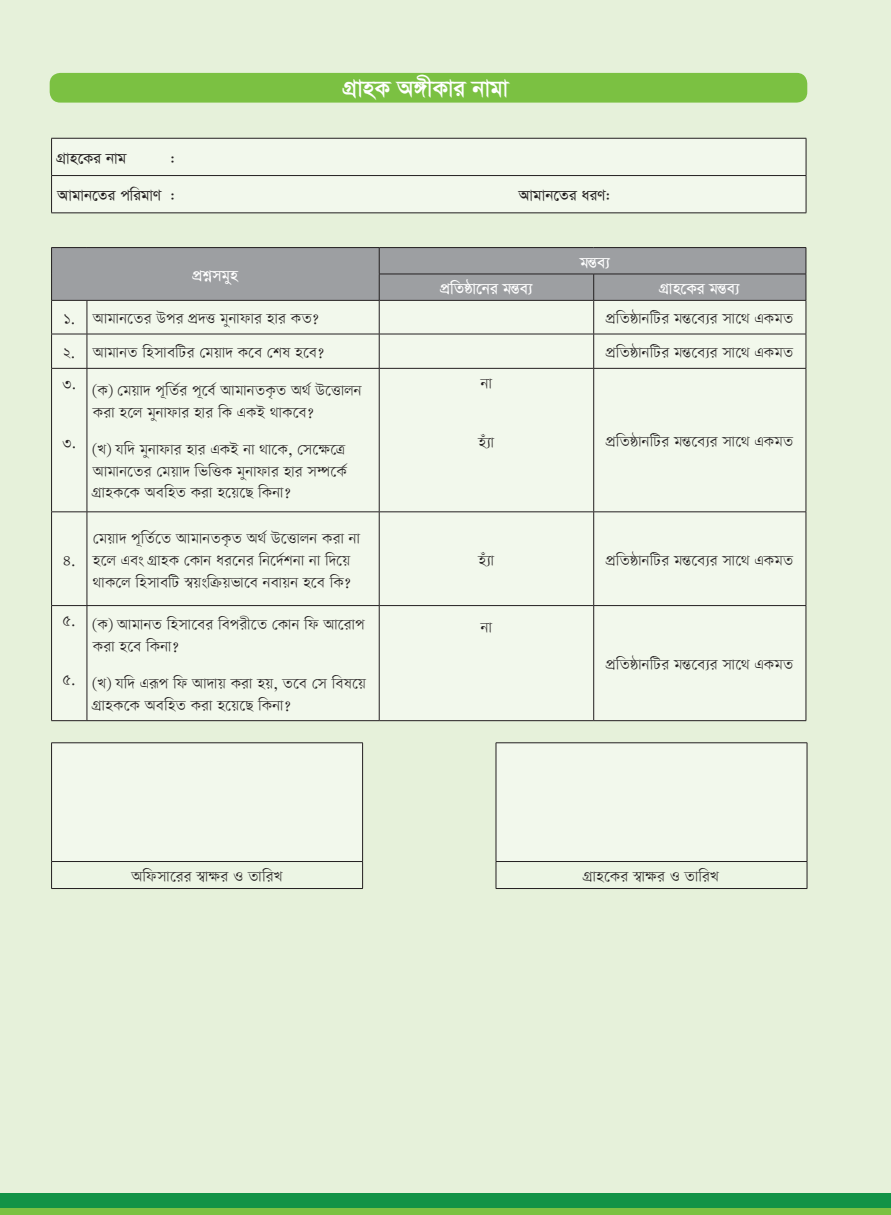
<style>
.page{position:relative;width:891px;height:1215px;background:#e6f1da}
.page>*{position:absolute;margin:0;border:0;box-sizing:border-box;transform-origin:0 0}
.t1{font:27px "Sutonny MJ Bold";color:#fff}
.t2{font:18px/21.6px "Tangon MJ";color:#231f20}
.t3{font:700 18px "Tangon MJ";color:#fff}
.t4{font:18px/37.3px "Sutonny MJ";color:#231f20;text-align:right}
</style>
<div class="page">
<div style="left:0;top:1208px;width:891px;height:7px;background:#7bc142"></div>
<div style="left:0;top:1193px;width:891px;height:15px;background:#129346"></div>
<div style="left:52px;top:139px;width:754px;height:74px;background:#f2f8ec"></div>
<hr style="left:51px;top:138px;width:755px;height:1px;background:#231f20">
<hr style="left:51px;top:139px;width:1px;height:36px;background:#231f20">
<hr style="left:806px;top:139px;width:1px;height:36px;background:#231f20">
<hr style="left:51px;top:175px;width:755px;height:1px;background:#231f20">
<hr style="left:51px;top:176px;width:1px;height:37px;background:#231f20">
<hr style="left:806px;top:176px;width:1px;height:37px;background:#231f20">
<hr style="left:51px;top:213px;width:755px;height:1px;background:#231f20">
<div style="left:52px;top:301px;width:754px;height:419px;background:#f2f8ec"></div>
<hr style="left:51px;top:247px;width:36px;height:1px;background:#231f20">
<hr style="left:87px;top:247px;width:292px;height:1px;background:#231f20">
<hr style="left:379px;top:247px;width:215px;height:1px;background:#231f20">
<hr style="left:594px;top:247px;width:212px;height:1px;background:#231f20">
<svg style="left:51px;top:248px;width:756px;height:52px;background:#999b9e"></svg>
<hr style="left:51px;top:300px;width:36px;height:1px;background:#231f20">
<hr style="left:51px;top:301px;width:1px;height:33px;background:#231f20">
<hr style="left:87px;top:300px;width:292px;height:1px;background:#231f20">
<hr style="left:87px;top:301px;width:1px;height:33px;background:#231f20">
<hr style="left:379px;top:300px;width:215px;height:1px;background:#231f20">
<hr style="left:379px;top:301px;width:1px;height:33px;background:#231f20">
<hr style="left:594px;top:300px;width:212px;height:1px;background:#231f20">
<hr style="left:593px;top:301px;width:1px;height:33px;background:#231f20">
<hr style="left:806px;top:301px;width:1px;height:33px;background:#231f20">
<hr style="left:51px;top:334px;width:36px;height:1px;background:#231f20">
<hr style="left:51px;top:334px;width:1px;height:34px;background:#231f20">
<hr style="left:87px;top:334px;width:292px;height:1px;background:#231f20">
<hr style="left:87px;top:334px;width:1px;height:34px;background:#231f20">
<hr style="left:379px;top:334px;width:215px;height:1px;background:#231f20">
<hr style="left:379px;top:334px;width:1px;height:34px;background:#231f20">
<hr style="left:594px;top:334px;width:212px;height:1px;background:#231f20">
<hr style="left:593px;top:334px;width:1px;height:34px;background:#231f20">
<hr style="left:806px;top:334px;width:1px;height:34px;background:#231f20">
<hr style="left:51px;top:368px;width:36px;height:1px;background:#231f20">
<hr style="left:51px;top:369px;width:1px;height:143px;background:#231f20">
<hr style="left:87px;top:368px;width:292px;height:1px;background:#231f20">
<hr style="left:87px;top:369px;width:1px;height:143px;background:#231f20">
<hr style="left:379px;top:368px;width:215px;height:1px;background:#231f20">
<hr style="left:379px;top:369px;width:1px;height:143px;background:#231f20">
<hr style="left:594px;top:368px;width:212px;height:1px;background:#231f20">
<hr style="left:593px;top:369px;width:1px;height:143px;background:#231f20">
<hr style="left:806px;top:369px;width:1px;height:143px;background:#231f20">
<hr style="left:51px;top:512px;width:36px;height:1px;background:#231f20">
<hr style="left:51px;top:512px;width:1px;height:93px;background:#231f20">
<hr style="left:87px;top:512px;width:292px;height:1px;background:#231f20">
<hr style="left:87px;top:512px;width:1px;height:93px;background:#231f20">
<hr style="left:379px;top:512px;width:215px;height:1px;background:#231f20">
<hr style="left:379px;top:512px;width:1px;height:93px;background:#231f20">
<hr style="left:594px;top:512px;width:212px;height:1px;background:#231f20">
<hr style="left:593px;top:512px;width:1px;height:93px;background:#231f20">
<hr style="left:806px;top:512px;width:1px;height:93px;background:#231f20">
<hr style="left:51px;top:605px;width:36px;height:1px;background:#231f20">
<hr style="left:51px;top:606px;width:1px;height:114px;background:#231f20">
<hr style="left:87px;top:605px;width:292px;height:1px;background:#231f20">
<hr style="left:87px;top:606px;width:1px;height:114px;background:#231f20">
<hr style="left:379px;top:605px;width:215px;height:1px;background:#231f20">
<hr style="left:379px;top:606px;width:1px;height:114px;background:#231f20">
<hr style="left:594px;top:605px;width:212px;height:1px;background:#231f20">
<hr style="left:593px;top:606px;width:1px;height:114px;background:#231f20">
<hr style="left:806px;top:606px;width:1px;height:114px;background:#231f20">
<hr style="left:51px;top:720px;width:36px;height:1px;background:#231f20">
<hr style="left:87px;top:720px;width:292px;height:1px;background:#231f20">
<hr style="left:379px;top:720px;width:215px;height:1px;background:#231f20">
<hr style="left:594px;top:720px;width:212px;height:1px;background:#231f20">
<svg style="left:53px;top:743px;width:754px;height:119px;fill:#f2f8ec"></svg>
<hr style="left:51px;top:743px;width:312px;height:1px;background:#231f20">
<hr style="left:51px;top:743px;width:1px;height:118px;background:#231f20">
<hr style="left:362px;top:743px;width:1px;height:118px;background:#231f20">
<hr style="left:496px;top:743px;width:311px;height:1px;background:#231f20">
<hr style="left:496px;top:743px;width:1px;height:118px;background:#231f20">
<hr style="left:807px;top:743px;width:1px;height:118px;background:#231f20">
<hr style="left:51px;top:861px;width:312px;height:1px;background:#231f20">
<hr style="left:496px;top:861px;width:311px;height:1px;background:#231f20">
<svg style="left:51px;top:862px;width:757px;height:27px"></svg>
<hr style="left:51px;top:888px;width:312px;height:1px;background:#231f20">
<hr style="left:496px;top:888px;width:311px;height:1px;background:#231f20">
<div style="left:50px;top:73px;width:757px;height:30px;background:#7bc142;border-radius:11px"></div>
<p class="t4" style="left:58px;top:140px;width:70px">MÖVN‡KI BVG</p>
<p class="t4" style="left:58px;top:140px;width:119px">:<br>AVGVB‡ZI CWIGVY :</p>
<p class="t3" style="left:193px;top:266px;width:47px">CÖKŒMGYN</p>
<h1 class="t1" style="left:344px;top:73px;width:165px">MÖVNK A½XKVI BVGV</h1>
<p class="t4" style="left:519px;top:178px;width:93px">AVGVB‡ZI AIY:</p>
<p class="t3" style="left:580px;top:253px;width:31px">GŠÍE¨</p>
<p class="t3" style="left:440px;top:279px;width:93px">CÖWZÔV‡BI GŠÍE¨</p>
<p class="t3" style="left:660px;top:279px;width:81px">MÖVN‡KI GŠÍE¨</p>
<p class="t2" style="left:64px;top:308px;width:257px">1. AVGVB‡ZI DCI CÖ`Ë GYBVDVI NVI KZ?</p>
<p class="t2" style="left:606px;top:308px;width:189px">CÖWZÔVBWUI GŠÍ‡E¨I MV‡_ GKGZ</p>
<p class="t2" style="left:63px;top:342px;width:262px">2. AVGVBZ WNMVEWUI †GQV` K‡E †KL N‡E?</p>
<p class="t2" style="left:606px;top:342px;width:189px">CÖWZÔVBWUI GŠÍ‡E¨I MV‡_ GKGZ</p>
<p class="t2" style="left:62px;top:373px;width:15px">3.</p>
<p class="t2" style="left:481px;top:373px;width:13px">BV</p>
<p class="t2" style="left:93px;top:380px;width:270px">(K) †GQV` C~WZ©I C~‡E© AVGVBZK…Z A_© D‡ËVJB<br>KIV N‡J GYBVDVI NVI WK GKB _VK‡E?</p>
<p class="t2" style="left:93px;top:439px;width:255px;text-align:justify">(L) HW` GYBVDVI NVI GKB BV _V‡K, †M‡Ÿ‡Î AVGVB‡ZI †GQV` WFWËK GYBVDVI NVI M¤Ú‡K© MÖVNK‡K AEWNZ KIV N‡Q‡Q WKBV?</p>
<p class="t2" style="left:479px;top:432px;width:17px">NU¨V</p>
<p class="t2" style="left:606px;top:431px;width:189px">CÖWZÔVBWUI GŠÍ‡E¨I MV‡_ GKGZ</p>
<p class="t2" style="left:62px;top:432px;width:15px">3.</p>
<p class="t2" style="left:63px;top:550px;width:14px">4.</p>
<p class="t2" style="left:63px;top:610px;width:14px">5.</p>
<p class="t2" style="left:63px;top:669px;width:14px">5.</p>
<p class="t2" style="left:93px;top:528px;width:269px">†GQV` C~WZ©‡Z AVGVBZK…Z A_© D‡ËVJB KIV BV<br>N‡J GES MÖVNK †KVB AI‡BI WB‡`©KBV BV W`‡Q _VK‡J WNMVEWU ¯^QSWΜQFV‡E BEVQB N‡E WK?</p>
<p class="t2" style="left:93px;top:614px;width:274px">(K) AVGVBZ WNMV‡EI WECIX‡Z †KVB WD AV‡IVC<br>KIV N‡E WKBV?</p>
<p class="t2" style="left:93px;top:673px;width:275px">(L) HW` GIƑC WD AV`VQ KIV NQ, Z‡E †M WEL‡Q<br>MÖVNK‡K AEWNZ KIV N‡Q‡Q WKBV?</p>
<p class="t2" style="left:479px;top:550px;width:17px">NU¨V</p>
<p class="t2" style="left:606px;top:550px;width:189px">CÖWZÔVBWUI GŠÍ‡E¨I MV‡_ GKGZ</p>
<p class="t2" style="left:481px;top:617px;width:13px">BV</p>
<p class="t2" style="left:606px;top:654px;width:189px">CÖWZÔVBWUI GŠÍ‡E¨I MV‡_ GKGZ</p>
<p class="t2" style="left:132px;top:866px;width:153px">AWDMV‡II ¯^VŸI I ZVWIL</p>
<p class="t2" style="left:584px;top:866px;width:137px">MÖVN‡KI ¯^VŸI I ZVWIL</p>
</div>
